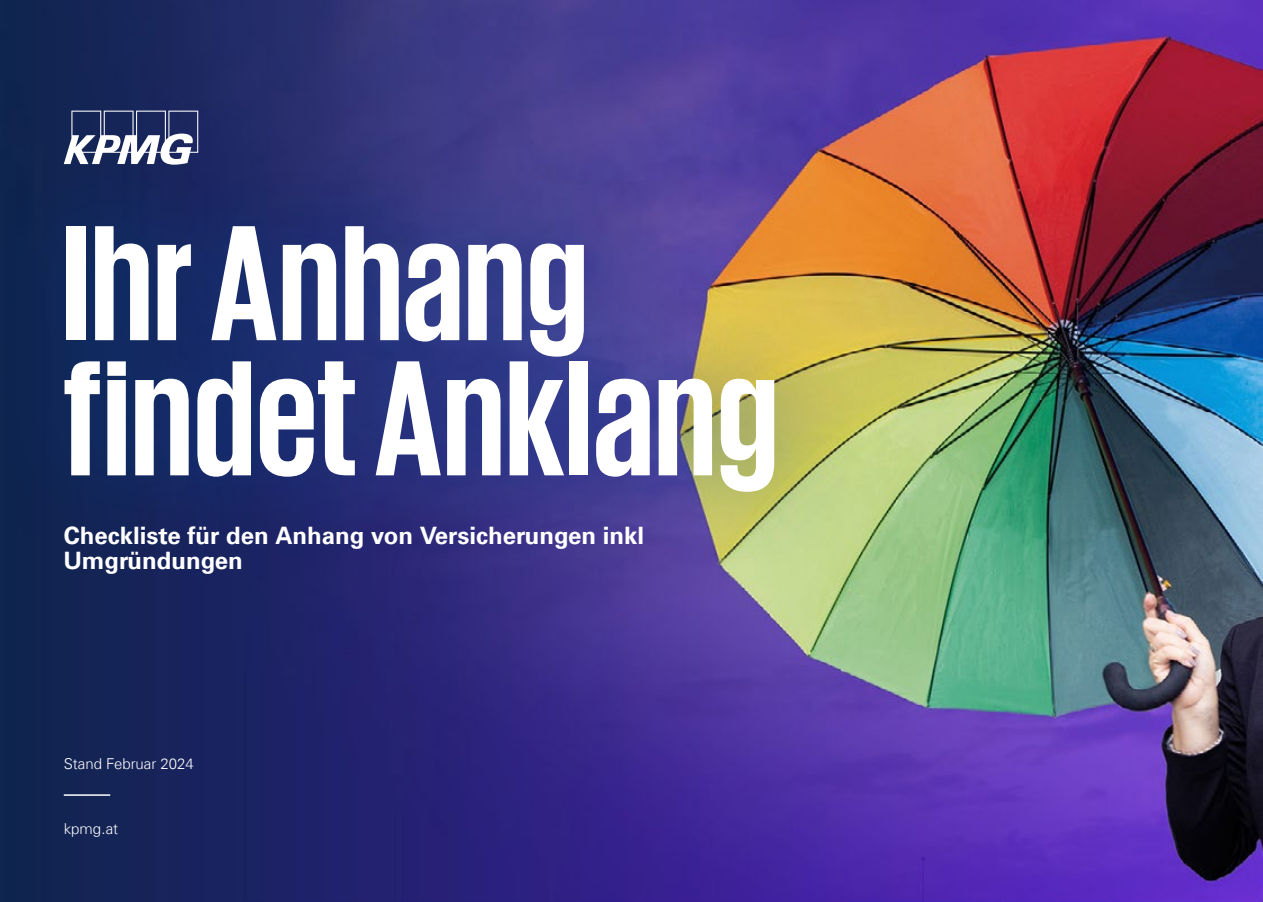
<style>
.page{position:relative;width:1263px;height:902px;background:#fff}
.page>*{position:absolute;margin:0;border:0;box-sizing:border-box;transform-origin:0 0}
.t1{font:700 168px/135px "KPMG";color:#fff}
.t2{font:700 24px/25.5px "Universfor KPMG";color:#fff}
.t3{font:300 15px "Universfor KPMG";color:#fff}
</style>
<div class="page">
<img style="left:0;top:0;width:1263px;height:901px">
<div style="left:0;top:140px;width:864px;height:438px;background:#004690;opacity:.45"></div>
<hr style="left:64px;top:794px;width:46px;height:1px;background:#fff">
<svg style="left:64px;top:111px;width:134px;height:54px"></svg>
<h1 class="t1" style="left:62px;top:210px;width:719px">Ihr Anhang findet Anklang</h1>
<p class="t2" style="left:64px;top:522px;width:582px">Checkliste für den Anhang von Versicherungen inkl<br>Umgründungen</p>
<p class="t3" style="left:64px;top:755px;width:132px">Stand Februar 2024</p>
<p class="t3" style="left:64px;top:819px;width:56px">kpmg.at</p>
</div>
